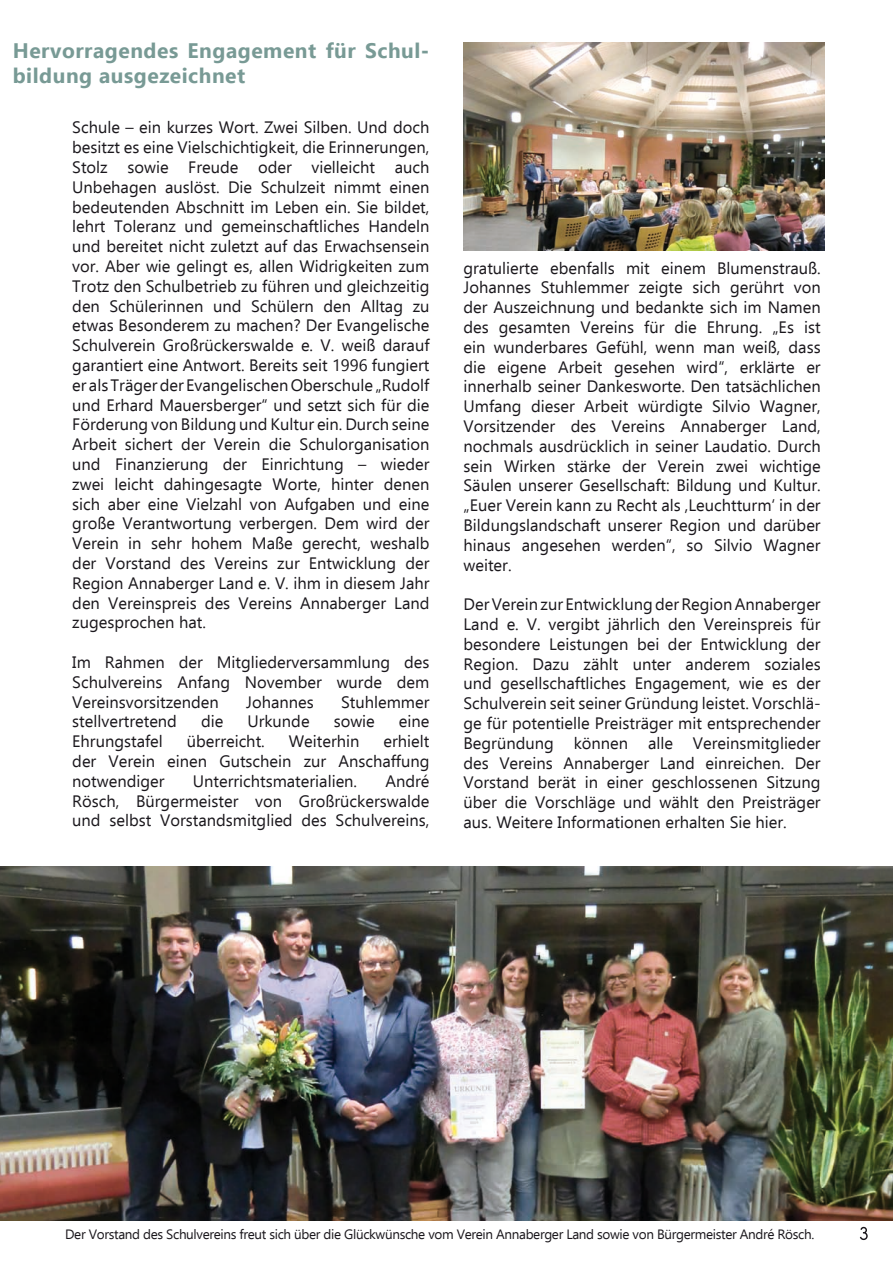
<style>
.page{position:relative;width:893px;height:1263px;background:#fff}
.page>*{position:absolute;margin:0;border:0;box-sizing:border-box;transform-origin:0 0}
.t1{font:700 21px/25.2px "Ebrima";letter-spacing:.025em;color:#789a95}
.t2{font:16.5px/19.8px "Ebrima";color:#1a171c;text-align:justify}
.t3{font:13.5px "Ebrima";letter-spacing:-.025em;color:#1a171c}
</style>
<div class="page">
<img style="left:0;top:867px;width:893px;height:353px">
<img style="left:463px;top:43px;width:362px;height:208px">
<svg style="left:860px;top:1227px;width:8px;height:13px"></svg>
<p class="t1" style="left:13px;top:39px;width:418px">Hervorragendes Engagement für Schul&shy;bildung ausgezeichnet</p>
<p class="t2" style="left:72px;top:117px;width:359px">Schule – ein kurzes Wort. Zwei Silben. Und doch besitzt es eine Vielschichtigkeit, die Erinnerungen, Stolz sowie Freude oder vielleicht auch Unbehagen auslöst. Die Schulzeit nimmt einen bedeutenden Abschnitt im Leben ein. Sie bildet, lehrt Toleranz und gemeinschaftliches Handeln und bereitet nicht zuletzt auf das Erwachsensein vor. Aber wie gelingt es, allen Widrigkeiten zum Trotz den Schulbetrieb zu führen und gleichzeitig den Schülerinnen und Schülern den Alltag zu etwas Besonderem zu machen? Der Evangelische Schulverein Großrückerswalde e. V. weiß darauf garantiert eine Antwort. Bereits seit 1996 fungiert er als Träger der Evangelischen Oberschule „Rudolf und Erhard Mauersberger“ und setzt sich für die Förderung von Bildung und Kultur ein. Durch seine Arbeit sichert der Verein die Schulorganisation und Finanzierung der Einrichtung – wieder zwei leicht dahingesagte Worte, hinter denen sich aber eine Vielzahl von Aufgaben und eine große Verantwortung verbergen. Dem wird der Verein in sehr hohem Maße gerecht, weshalb der Vorstand des Vereins zur Entwicklung der Region Annaberger Land e. V. ihm in diesem Jahr den Vereinspreis des Vereins Annaberger Land zugesprochen hat.</p>
<p class="t2" style="left:72px;top:652px;width:359px">Im Rahmen der Mitgliederversammlung des Schulvereins Anfang November wurde dem Vereinsvorsitzenden</p>
<p class="t2" style="left:246px;top:692px;width:69px">Johannes</p>
<p class="t2" style="left:341px;top:692px;width:90px">Stuhlemmer</p>
<p class="t2" style="left:72px;top:711px;width:106px">stellvertretend</p>
<p class="t2" style="left:201px;top:711px;width:24px">die</p>
<p class="t2" style="left:247px;top:711px;width:64px">Urkunde</p>
<p class="t2" style="left:334px;top:711px;width:43px">sowie</p>
<p class="t2" style="left:399px;top:711px;width:32px">eine</p>
<p class="t2" style="left:72px;top:731px;width:92px">Ehrungstafel</p>
<p class="t2" style="left:187px;top:731px;width:79px">überreicht.</p>
<p class="t2" style="left:289px;top:731px;width:72px">Weiterhin</p>
<p class="t2" style="left:72px;top:731px;width:359px;text-indent:311px">erhielt der Verein einen Gutschein zur Anschaffung notwendiger</p>
<p class="t2" style="left:72px;top:771px;width:359px;text-indent:313px">André Rösch, Bürgermeister von Großrückerswalde und selbst Vorstandsmitglied des Schulvereins,</p>
<p class="t2" style="left:193px;top:771px;width:166px">Unterrichtsmaterialien.</p>
<p class="t2" style="left:463px;top:257px;width:359px">gratulierte ebenfalls mit einem Blumenstrauß.<br>Johannes Stuhlemmer zeigte sich gerührt von der Auszeichnung und bedankte sich im Namen des gesamten Vereins für die Ehrung. „Es ist ein wunderbares Gefühl, wenn man weiß, dass die eigene Arbeit gesehen wird“, erklärte er innerhalb seiner Dankesworte. Den tatsächlichen Umfang dieser Arbeit würdigte Silvio Wagner, Vorsitzender des Vereins Annaberger Land, nochmals ausdrücklich in seiner Laudatio. Durch sein Wirken stärke der Verein zwei wichtige Säulen unserer Gesellschaft: Bildung und Kultur. „Euer Verein kann zu Recht als ,Leuchtturm‘ in der Bildungslandschaft unserer Region und darüber hinaus angesehen werden“, so Silvio Wagner weiter.</p>
<p class="t2" style="left:463px;top:594px;width:359px">Der Verein zur Entwicklung der Region Annaberger Land e. V. vergibt jährlich den Vereinspreis für besondere Leistungen bei der Entwicklung der Region. Dazu zählt unter anderem soziales und gesellschaftliches Engagement, wie es der Schulverein seit seiner Gründung leistet. Vorschlä&shy;ge für potentielle Preisträger mit entsprechender Begründung können alle Vereinsmitglieder des Vereins Annaberger Land einreichen. Der Vorstand berät in einer geschlossenen Sitzung über die Vorschläge und wählt den Preisträger aus. Weitere Informationen erhalten Sie hier.</p>
<p class="t3" style="left:65px;top:1224px;width:751px">Der Vorstand des Schulvereins freut sich über die Glückwünsche vom Verein Annaberger Land sowie von Bürgermeister André Rösch.</p>
</div>
